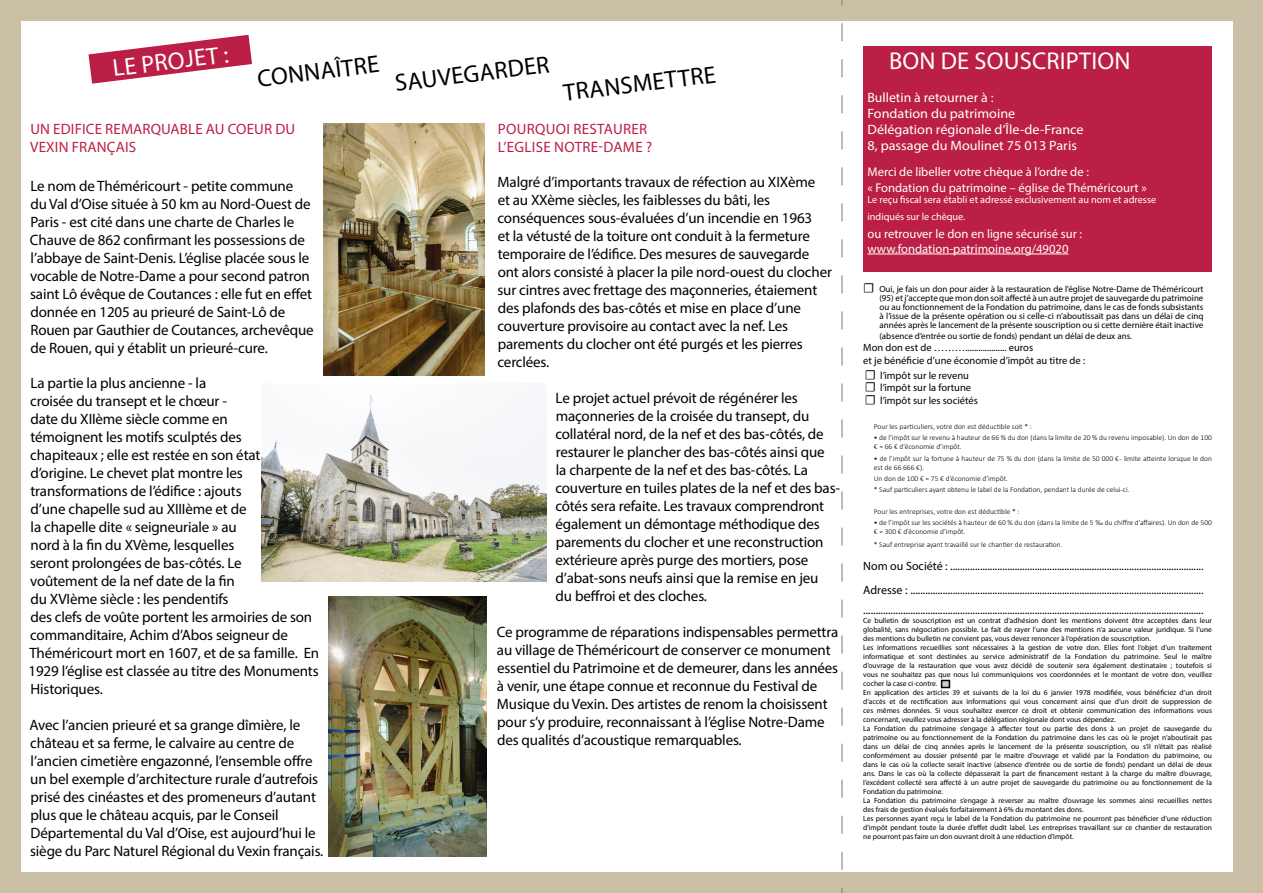
<style>
.page{position:relative;width:1263px;height:893px;background:#c9c0a5}
.page>*{position:absolute;margin:0;border:0;box-sizing:border-box;transform-origin:0 0}
.t1{font:24.45px "Myriad Pro";color:#000}
.t2{font:24.45px "Myriad Pro";color:#fff}
.t3{font:15px/18px "Myriad Pro";letter-spacing:-.01em;color:#000}
.t4{font:15px/18px "Myriad Pro";letter-spacing:.02em;color:#bc1f45}
.t5{font:13.5px/16.2px "Myriad Pro";color:#fff}
.t6{font:12.6px/16.2px "Myriad Pro";color:#fff}
.t7{font:12px/23.7px "Myriad Pro";color:#000}
.t8{font:10.5px/12.6px "Myriad Pro";color:#000}
.t9{font:10.2px/16.2px "Myriad Pro";color:#fff}
.t10{font:9px/9px "Myriad Pro";color:#000;text-align:justify}
.t11{font:7.5px/9px "Myriad Pro";color:#000}
.t12{font:300 7.5px/9px "Calibri";color:#000}
.s1{font-family:"Minion Pro";font-size:13.5px}
</style>
<div class="page">
<div style="left:21px;top:21px;width:1212px;height:851px;background:#fff"></div>
<svg style="left:842px;top:0;width:1px;height:893px"></svg>
<svg style="left:88px;top:35px;width:164px;height:49px"></svg>
<div style="left:863px;top:47px;width:349px;height:225px;background:#bc1f45"></div>
<hr style="left:867px;top:254px;width:201px;height:1px;background:#fff">
<img style="left:323px;top:123px;width:161px;height:253px">
<img style="left:328px;top:596px;width:159px;height:261px">
<img style="left:261px;top:395px;width:285px;height:186px">
<svg style="left:941px;top:680px;width:9px;height:8px"></svg>
<h1 class="t2" style="left:111px;top:53px;width:118px;rotate:-7deg">LE PROJET :</h1>
<h1 class="t1" style="left:255px;top:64px;width:124px;rotate:-7deg">CONNAÎTRE</h1>
<h1 class="t1" style="left:393px;top:68px;width:157px;rotate:-7deg">SAUVEGARDER</h1>
<h1 class="t1" style="left:562px;top:78px;width:155px;rotate:-7deg">TRANSMETTRE</h1>
<p class="t4" style="left:30px;top:120px;width:31px">Un edifice</p>
<p class="t4" style="left:105px;top:120px;width:10px">remarquable</p>
<p class="t4" style="left:206px;top:120px;width:32px">au coeur</p>
<p class="t4" style="left:275px;top:120px;width:10px">du</p>
<p class="t4" style="left:30px;top:138px;width:51px">vexin français</p>
<p class="t3" style="left:30px;top:176px;width:285px">Le nom de Théméricourt - petite commune<br>du Val d’Oise située à 50 km au Nord-Ouest de Paris - est cité dans une charte de Charles le Chauve de 862 confirmant les possessions de l’abbaye de Saint-Denis. L’église placée sous le vocable de Notre-Dame a pour second patron saint Lô évêque de Coutances : elle fut en effet donnée en 1205 au prieuré de Saint-Lô de Rouen par Gauthier de Coutances, archevêque de Rouen, qui y établit un prieuré-cure.</p>
<p class="t3" style="left:29px;top:374px;width:292px">La partie la plus ancienne - la<br>croisée du transept et le chœur -<br>date du XIIème siècle comme en<br>témoignent les motifs sculptés des<br>chapiteaux ; elle est restée en son état<br>d’origine. Le chevet plat montre les transformations de l’édifice : ajouts<br>d’une chapelle sud au XIIIème et de<br>la chapelle dite « seigneuriale » au<br>nord à la fin du XVème, lesquelles<br>seront prolongées de bas-côtés. Le<br>voûtement de la nef date de la fin<br>du XVIème siècle : les pendentifs<br>des clefs de voûte portent les armoiries de son commanditaire, Achim d’Abos seigneur de Théméricourt mort en 1607, et de sa famille. En 1929 l’église est classée au titre des Monuments Historiques.</p>
<p class="t3" style="left:30px;top:715px;width:295px">Avec l’ancien prieuré et sa grange dîmière, le château et sa ferme, le calvaire au centre de l’ancien cimetière engazonné, l’ensemble offre un bel exemple d’architecture rurale d’autrefois prisé des cinéastes et des promeneurs d’autant plus que le château acquis, par le Conseil Départemental du Val d’Oise, est aujourd’hui le siège du Parc Naturel Régional du Vexin français.</p>
<p class="t4" style="left:498px;top:120px;width:151px">POURQUOI RESTAURER<br>L’eglise</p>
<p class="t4" style="left:554px;top:138px;width:10px">notre</p>
<p class="t4" style="left:598px;top:138px;width:16px">-dame</p>
<p class="t4" style="left:646px;top:138px;width:8px">?</p>
<p class="t3" style="left:497px;top:172px;width:336px">Malgré d’importants travaux de réfection au XIXème<br>et au XXème siècles, les faiblesses du bâti, les conséquences sous-évaluées d’un incendie en 1963<br>et la vétusté de la toiture ont conduit à la fermeture temporaire de l’édifice. Des mesures de sauvegarde ont alors consisté à placer la pile nord-ouest du clocher sur cintres avec frettage des maçonneries, étaiement des plafonds des bas-côtés et mise en place d’une couverture provisoire au contact avec la nef. Les parements du clocher ont été purgés et les pierres cerclées.</p>
<p class="t3" style="left:555px;top:388px;width:286px">Le projet actuel prévoit de régénérer les maçonneries de la croisée du transept, du collatéral nord, de la nef et des bas-côtés, de restaurer le plancher des bas-côtés ainsi que<br>la charpente de la nef et des bas-côtés. La couverture en tuiles plates de la nef et des bas&shy;côtés sera refaite. Les travaux comprendront également un démontage méthodique des parements du clocher et une reconstruction extérieure après purge des mortiers, pose d’abat-sons neufs ainsi que la remise en jeu<br>du beffroi et des cloches.</p>
<p class="t3" style="left:497px;top:622px;width:343px">Ce programme de réparations indispensables permettra au village de Théméricourt de conserver ce monument essentiel du Patrimoine et de demeurer, dans les années à venir, une étape connue et reconnue du Festival de Musique du Vexin. Des artistes de renom la choisissent pour s’y produire, reconnaissant à l’église Notre-Dame des qualités d’acoustique remarquables.</p>
<h1 class="t2" style="left:889px;top:46px;width:100px">Bondesouscription</h1>
<p class="t5" style="left:867px;top:89px;width:218px">Bulletin à retourner à :<br>Fondation du patrimoine<br>Délégation régionale d’Île-de-France<br>8, passage du Moulinet 75 013 Paris</p>
<p class="t6" style="left:867px;top:163px;width:281px">Merci de libeller votre chèque à l’ordre de :<br>« Fondation du patrimoine – église de Théméricourt »</p>
<p class="t9" style="left:867px;top:192px;width:290px">Le reçu fiscal sera établi et adressé exclusivement au nom et adresse indiqués sur le chèque.</p>
<p class="t6" style="left:867px;top:227px;width:216px;line-height:14.4px">ou retrouver le don en ligne sécurisé sur : www.fondation-patrimoine.org/49020</p>
<p class="t10" style="left:879px;top:284px;width:326px;text-indent:-16px"><span class="s1">☐</span> Oui, je fais un don pour aider à la restauration de l’église Notre-Dame de Théméricourt (95) et j’accepte que mon don soit affecté à un autre projet de sauvegarde du patrimoine ou au fonctionnement de la Fondation du patrimoine, dans le cas de fonds subsistants à l’issue de la présente opération ou si celle-ci n’aboutissait pas dans un délai de cinq années après le lancement de la présente souscription ou si cette dernière était inactive</p>
<p class="t10" style="left:879px;top:331px;width:254px">(absence d’entrée ou sortie de fonds) pendant un délai de deux ans.</p>
<p class="t8" style="left:863px;top:341px;width:223px">Mon don est de ………................... euros<br>et je bénéficie d’une économie d’impôt au titre de :</p>
<p class="t8" style="left:865px;top:369px;width:115px"><span class="s1">☐</span> l’impôt sur le revenu <span class="s1">☐</span> l’impôt sur la fortune <span class="s1">☐</span> l’impôt sur les sociétés</p>
<p class="t12" style="left:874px;top:422px;width:159px">Pour les particuliers, votre don est déductible soit * :</p>
<p class="t12" style="left:874px;top:433px;width:340px">• de l’impôt sur le revenu à hauteur de 66 % du don (dans la limite de 20 % du revenu imposable). Un don de 100 € = 66 € d’économie d’impôt.</p>
<p class="t12" style="left:874px;top:453px;width:340px">• de l’impôt sur la fortune à hauteur de 75 % du don (dans la limite de 50 000 € - limite atteinte lorsque le don est de 66 666 €).</p>
<p class="t12" style="left:874px;top:472px;width:257px;line-height:11.1px">Un don de 100 € = 75 € d’économie d’impôt.<br>* Sauf particuliers ayant obtenu le label de la Fondation, pendant la durée de celui-ci.</p>
<p class="t12" style="left:874px;top:507px;width:147px">Pour les entreprises, votre don est déductible * :</p>
<p class="t12" style="left:874px;top:518px;width:340px">• de l’impôt sur les sociétés à hauteur de 60 % du don (dans la limite de 5 ‰ du chiffre d’affaires). Un don de 500 € = 300 € d’économie d’impôt.</p>
<p class="t12" style="left:874px;top:540px;width:190px">* Sauf entreprise ayant travaillé sur le chantier de restauration.</p>
<p class="t7" style="left:863px;top:554px;width:342px">Nom ou Société : ......................................................................................................<br>Adresse : ......................................................................................................................</p>
<p class="t7" style="left:863px;top:598px;width:342px">.........................................................................................................................................</p>
<p class="t11" style="left:863px;top:616px;width:350px">Ce bulletin de souscription est un contrat d’adhésion dont les mentions doivent être acceptées dans leur globalité, sans négociation possible. Le fait de rayer l’une des mentions n’a aucune valeur juridique. Si l’une des mentions du bulletin ne convient pas, vous devez renoncer à l’opération de souscription.<br>Les informations recueillies sont nécessaires à la gestion de votre don. Elles font l’objet d’un traitement informatique et sont destinées au service administratif de la Fondation du patrimoine. Seul le maître d’ouvrage de la restauration que vous avez décidé de soutenir sera également destinataire ; toutefois si vous ne souhaitez pas que nous lui communiquions vos coordonnées et le montant de votre don, veuillez cocher la case ci-contre.<br>En application des articles 39 et suivants de la loi du 6 janvier 1978 modifiée, vous bénéficiez d’un droit d’accès et de rectification aux informations qui vous concernent ainsi que d’un droit de suppression de ces mêmes données. Si vous souhaitez exercer ce droit et obtenir communication des informations vous concernant, veuillez vous adresser à la délégation régionale dont vous dépendez.<br>La Fondation du patrimoine s’engage à affecter tout ou partie des dons à un projet de sauvegarde du patrimoine ou au fonctionnement de la Fondation du patrimoine dans les cas où le projet n’aboutirait pas dans un délai de cinq années après le lancement de la présente souscription, ou s’il n’était pas réalisé conformément au dossier présenté par le maitre d’ouvrage et validé par la Fondation du patrimoine, ou dans le cas où la collecte serait inactive (absence d’entrée ou de sortie de fonds) pendant un délai de deux ans. Dans le cas où la collecte dépasserait la part de financement restant à la charge du maître d’ouvrage, l’excédent collecté sera affecté à un autre projet de sauvegarde du patrimoine ou au fonctionnement de la Fondation du patrimoine.<br>La Fondation du patrimoine s’engage à reverser au maître d’ouvrage les sommes ainsi recueillies nettes des frais de gestion évalués forfaitairement à 6% du montant des dons.<br>Les personnes ayant reçu le label de la Fondation du patrimoine ne pourront pas bénéficier d’une réduction d’impôt pendant toute la durée d’effet dudit label. Les entreprises travaillant sur ce chantier de restauration ne pourront pas faire un don ouvrant droit à une réduction d’impôt.</p>
</div>
